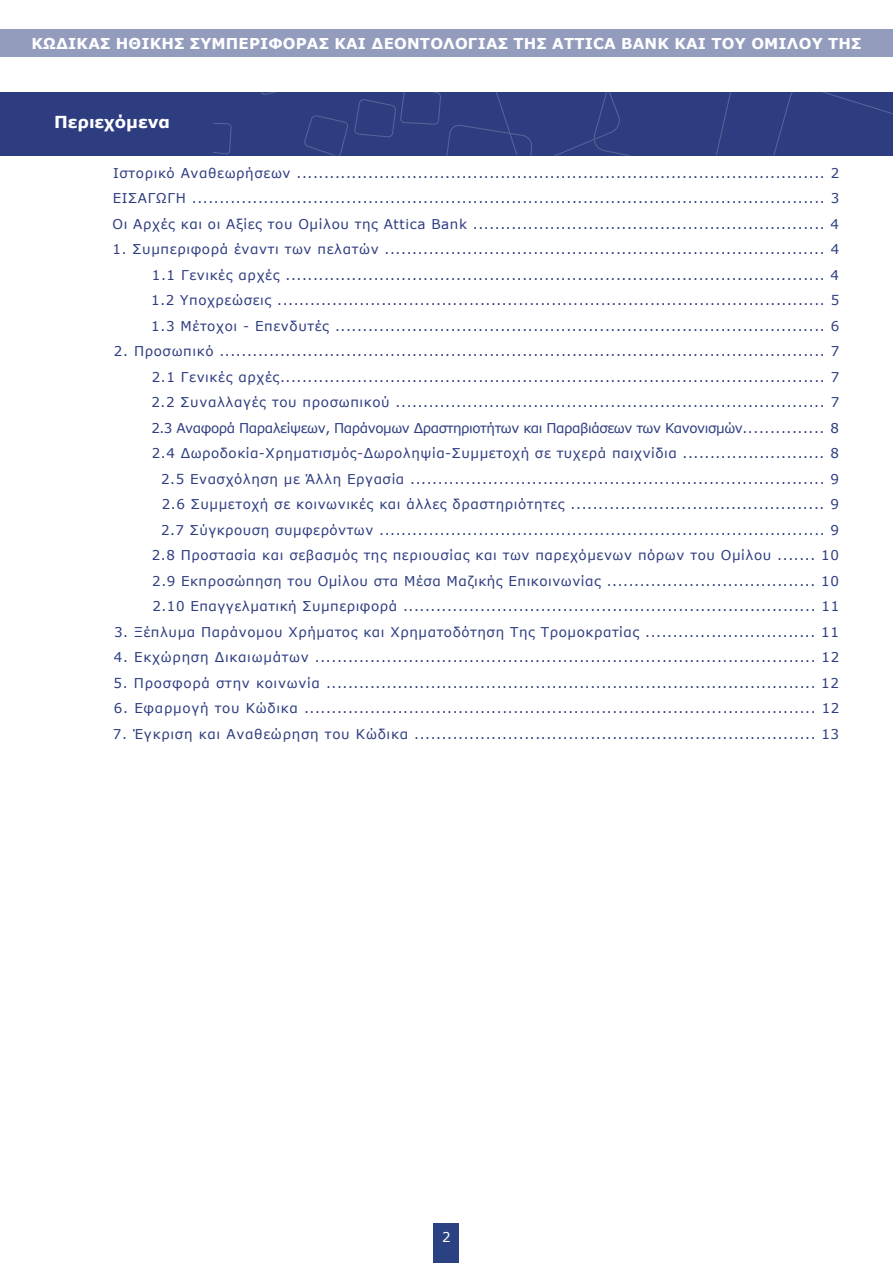
<style>
.page{position:relative;width:893px;height:1263px;background:#fff}
.page>*{position:absolute;margin:0;border:0;box-sizing:border-box;transform-origin:0 0}
.t1{font:700 16.5px "Verdana";color:#fff}
.t2{font:700 15px "Verdana";letter-spacing:.01em;color:#fff}
.t3{font:13.5px/25.5px "Verdana";letter-spacing:.04em;color:#2e3d80;text-align:justify}
.t4{font:13.5px "Verdana";color:#fff}
</style>
<div class="page">
<div style="left:434px;top:1223px;width:25px;height:40px;background:#2a4182"></div>
<div style="left:0;top:29px;width:893px;height:28px;background:#949cbe"></div>
<div style="left:0;top:92px;width:893px;height:64px;background:#2e3d80"></div>
<svg style="left:213px;top:123px;width:19px;height:31px"></svg>
<svg style="left:261px;top:92px;width:15px;height:3px"></svg>
<svg style="left:304px;top:115px;width:44px;height:40px"></svg>
<svg style="left:716px;top:92px;width:15px;height:63px"></svg>
<svg style="left:822px;top:92px;width:70px;height:22px"></svg>
<svg style="left:773px;top:92px;width:20px;height:63px"></svg>
<svg style="left:354px;top:92px;width:274px;height:63px"></svg>
<p class="t2" style="left:32px;top:32px;width:831px">ΚΩΔΙΚΑΣ ΗΘΙΚΗΣ ΣΥΜΠΕΡΙΦΟΡΑΣ ΚΑΙ ΔΕΟΝΤΟΛOΓΙΑΣ ΤΗΣ ATTICA BANK ΚΑΙ ΤΟΥ ΟΜΙΛΟΥ ΤΗΣ</p>
<p class="t1" style="left:54px;top:111px;width:117px">Περιεχόμενα</p>
<p class="t3" style="left:112px;top:160px;width:728px">Ιστορικό Αναθεωρήσεων ................................................................................................ 2<br>ΕΙΣΑΓΩΓΗ ................................................................................................................... 3<br>Οι Αρχές και οι Αξίες του Ομίλου της Attica Bank ................................................................ 4</p>
<p class="t3" style="left:151px;top:236px;width:690px;text-indent:-39px">1. Συμπεριφορά έναντι των πελατών ................................................................................ 4<br>1.1 Γενικές αρχές .................................................................................................. 4<br>1.2 Υποχρεώσεις .................................................................................................... 5<br>1.3 Μέτοχοι - Επενδυτές ......................................................................................... 6</p>
<p class="t3" style="left:114px;top:338px;width:727px;text-align:right">2. Προσωπικό .............................................................................................................. 7<br>2.1 Γενικές αρχές................................................................................................... 7<br>2.2 Συναλλαγές του προσωπικού .............................................................................. 7<br>2.3 Αναφορά Παραλείψεων, Παράνομων Δραστηριοτήτων και Παραβιάσεων των Κανονισμών............... 8<br>2.4 Δωροδοκία-Χρηματισμός-Δωροληψία-Συμμετοχή σε τυχερά παιχνίδια .......................... 8<br>2.5 Ενασχόληση με Άλλη Εργασία ........................................................................... 9<br>2.6 Συμμετοχή σε κοινωνικές και άλλες δραστηριότητες .............................................. 9<br>2.7 Σύγκρουση συμφερόντων ................................................................................. 9<br>2.8 Προστασία και σεβασμός της περιουσίας και των παρεχόμενων πόρων του Ομίλου ....... 10<br>2.9 Εκπροσώπηση του Ομίλου στα Μέσα Μαζικής Επικοινωνίας ...................................... 10<br>2.10 Επαγγελματική Συμπεριφορά ........................................................................... 11</p>
<p class="t3" style="left:114px;top:619px;width:726px">3. Ξέπλυμα Παράνομου Χρήματος και Χρηματοδότηση Της Τρομοκρατίας ............................... 11</p>
<p class="t3" style="left:114px;top:644px;width:727px">4. Εκχώρηση Δικαιωμάτων ........................................................................................... 12</p>
<p class="t3" style="left:114px;top:670px;width:727px">5. Προσφορά στην κοινωνία ......................................................................................... 12</p>
<p class="t3" style="left:114px;top:695px;width:727px">6. Εφαρμογή του Κώδικα ............................................................................................. 12</p>
<p class="t3" style="left:113px;top:721px;width:728px">7. Έγκριση και Αναθεώρηση του Κώδικα ......................................................................... 13</p>
<p class="t4" style="left:442px;top:1227px;width:10px">2</p>
</div>
